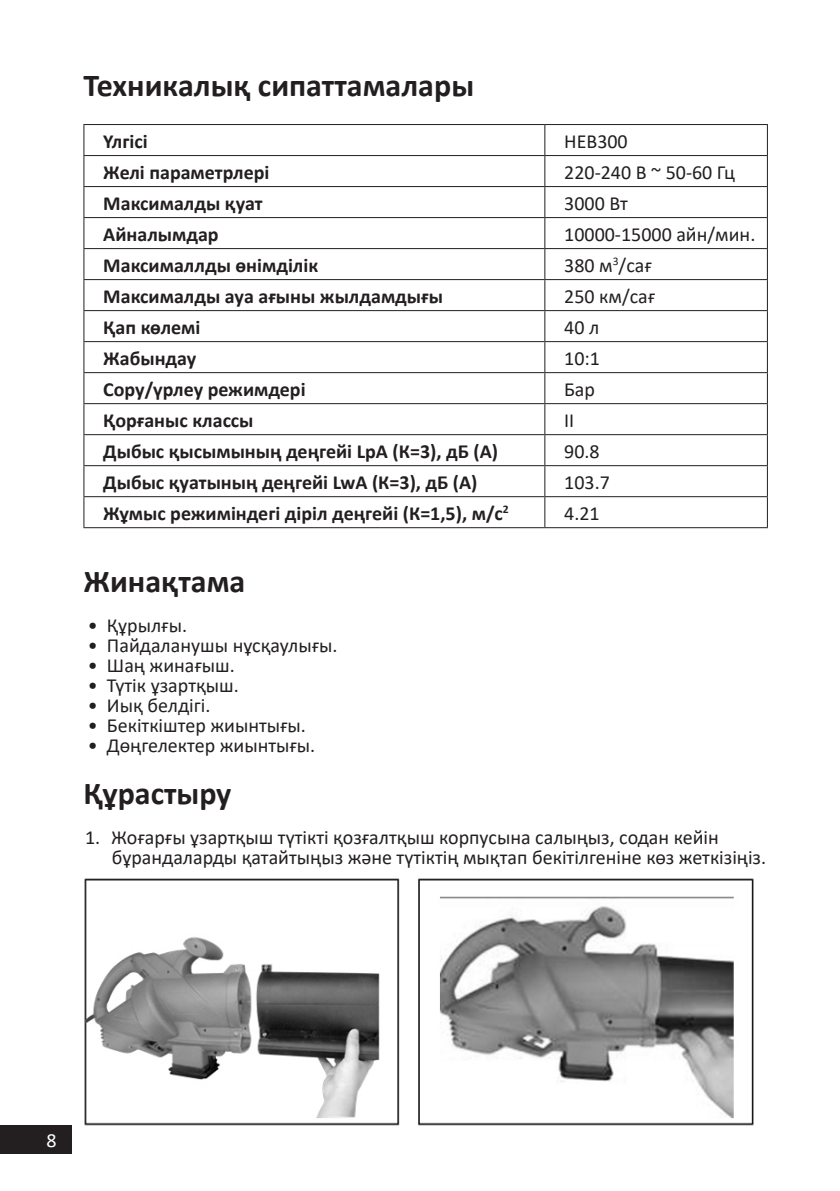
<style>
.page{position:relative;width:840px;height:1191px;background:#fff}
.page>*{position:absolute;margin:0;border:0;box-sizing:border-box;transform-origin:0 0}
.Заголовок_16{font:700 32px "Calibri";color:#231f20}
.t1{font:20px/20px "Calibri";color:#231f20}
.t2{font:700 20px "Calibri";color:#231f20}
.t3{font:20px "Calibri";color:#fff}
</style>
<div class="page">
<div style="left:0;top:1125px;width:72px;height:29px;background:#231f20"></div>
<hr style="left:83px;top:124px;width:461px;height:1px;background:#231f20">
<hr style="left:83px;top:125px;width:1px;height:30px;background:#231f20">
<hr style="left:544px;top:124px;width:223px;height:1px;background:#231f20">
<hr style="left:544px;top:125px;width:1px;height:30px;background:#231f20">
<hr style="left:766px;top:125px;width:1px;height:30px;background:#231f20">
<hr style="left:83px;top:155px;width:461px;height:1px;background:#231f20">
<hr style="left:83px;top:156px;width:1px;height:30px;background:#231f20">
<hr style="left:544px;top:155px;width:223px;height:1px;background:#231f20">
<hr style="left:544px;top:156px;width:1px;height:30px;background:#231f20">
<hr style="left:766px;top:156px;width:1px;height:30px;background:#231f20">
<hr style="left:83px;top:186px;width:461px;height:1px;background:#231f20">
<hr style="left:83px;top:187px;width:1px;height:30px;background:#231f20">
<hr style="left:544px;top:186px;width:223px;height:1px;background:#231f20">
<hr style="left:544px;top:187px;width:1px;height:30px;background:#231f20">
<hr style="left:766px;top:187px;width:1px;height:30px;background:#231f20">
<hr style="left:83px;top:217px;width:461px;height:1px;background:#231f20">
<hr style="left:83px;top:218px;width:1px;height:30px;background:#231f20">
<hr style="left:544px;top:217px;width:223px;height:1px;background:#231f20">
<hr style="left:544px;top:218px;width:1px;height:30px;background:#231f20">
<hr style="left:766px;top:218px;width:1px;height:30px;background:#231f20">
<hr style="left:83px;top:248px;width:461px;height:1px;background:#231f20">
<hr style="left:83px;top:249px;width:1px;height:30px;background:#231f20">
<hr style="left:544px;top:248px;width:223px;height:1px;background:#231f20">
<hr style="left:544px;top:249px;width:1px;height:30px;background:#231f20">
<hr style="left:766px;top:249px;width:1px;height:30px;background:#231f20">
<hr style="left:83px;top:279px;width:461px;height:1px;background:#231f20">
<hr style="left:83px;top:280px;width:1px;height:30px;background:#231f20">
<hr style="left:544px;top:279px;width:223px;height:1px;background:#231f20">
<hr style="left:544px;top:280px;width:1px;height:30px;background:#231f20">
<hr style="left:766px;top:280px;width:1px;height:30px;background:#231f20">
<hr style="left:83px;top:310px;width:461px;height:1px;background:#231f20">
<hr style="left:83px;top:311px;width:1px;height:30px;background:#231f20">
<hr style="left:544px;top:310px;width:223px;height:1px;background:#231f20">
<hr style="left:544px;top:311px;width:1px;height:30px;background:#231f20">
<hr style="left:766px;top:311px;width:1px;height:30px;background:#231f20">
<hr style="left:83px;top:341px;width:461px;height:1px;background:#231f20">
<hr style="left:83px;top:342px;width:1px;height:30px;background:#231f20">
<hr style="left:544px;top:341px;width:223px;height:1px;background:#231f20">
<hr style="left:544px;top:342px;width:1px;height:30px;background:#231f20">
<hr style="left:766px;top:342px;width:1px;height:30px;background:#231f20">
<hr style="left:83px;top:372px;width:461px;height:1px;background:#231f20">
<hr style="left:83px;top:373px;width:1px;height:30px;background:#231f20">
<hr style="left:544px;top:372px;width:223px;height:1px;background:#231f20">
<hr style="left:544px;top:373px;width:1px;height:30px;background:#231f20">
<hr style="left:766px;top:373px;width:1px;height:30px;background:#231f20">
<hr style="left:83px;top:403px;width:461px;height:1px;background:#231f20">
<hr style="left:83px;top:404px;width:1px;height:30px;background:#231f20">
<hr style="left:544px;top:403px;width:223px;height:1px;background:#231f20">
<hr style="left:544px;top:404px;width:1px;height:30px;background:#231f20">
<hr style="left:766px;top:404px;width:1px;height:30px;background:#231f20">
<hr style="left:83px;top:434px;width:461px;height:1px;background:#231f20">
<hr style="left:83px;top:435px;width:1px;height:30px;background:#231f20">
<hr style="left:544px;top:434px;width:223px;height:1px;background:#231f20">
<hr style="left:544px;top:435px;width:1px;height:30px;background:#231f20">
<hr style="left:766px;top:435px;width:1px;height:30px;background:#231f20">
<hr style="left:83px;top:465px;width:461px;height:1px;background:#231f20">
<hr style="left:83px;top:466px;width:1px;height:30px;background:#231f20">
<hr style="left:544px;top:465px;width:223px;height:1px;background:#231f20">
<hr style="left:544px;top:466px;width:1px;height:30px;background:#231f20">
<hr style="left:766px;top:466px;width:1px;height:30px;background:#231f20">
<hr style="left:83px;top:496px;width:461px;height:1px;background:#231f20">
<hr style="left:83px;top:497px;width:1px;height:30px;background:#231f20">
<hr style="left:544px;top:496px;width:223px;height:1px;background:#231f20">
<hr style="left:544px;top:497px;width:1px;height:30px;background:#231f20">
<hr style="left:766px;top:497px;width:1px;height:30px;background:#231f20">
<hr style="left:83px;top:527px;width:461px;height:1px;background:#231f20">
<hr style="left:544px;top:527px;width:223px;height:1px;background:#231f20">
<img style="left:84px;top:878px;width:670px;height:248px">
<p class="Заголовок_16" style="left:83px;top:63px;width:392px">Техникалық сипаттамалары</p>
<p class="t2" style="left:103px;top:127px;width:46px">Үлгісі</p>
<p class="t1" style="left:564px;top:130px;width:65px">HEB300</p>
<p class="t2" style="left:103px;top:158px;width:168px">Желі параметрлері</p>
<p class="t1" style="left:564px;top:161px;width:172px">220-240 В ~ 50-60 Гц</p>
<p class="t2" style="left:103px;top:189px;width:161px">Максималды қуат</p>
<p class="t1" style="left:564px;top:192px;width:65px">3000 Вт</p>
<p class="t2" style="left:103px;top:220px;width:117px">Айналымдар</p>
<p class="t1" style="left:564px;top:223px;width:192px">10000-15000 айн/мин.</p>
<p class="t2" style="left:103px;top:251px;width:216px">Максималлды өнімділік</p>
<p class="t1" style="left:564px;top:254px;width:89px">380 м<sup>3</sup>/сағ</p>
<p class="t2" style="left:103px;top:282px;width:341px">Максималды ауа ағыны жылдамдығы</p>
<p class="t1" style="left:564px;top:285px;width:92px">250 км/сағ</p>
<p class="t2" style="left:103px;top:313px;width:98px">Қап көлемі</p>
<p class="t1" style="left:564px;top:316px;width:36px">40 л</p>
<p class="t2" style="left:103px;top:344px;width:95px">Жабындау</p>
<p class="t1" style="left:564px;top:347px;width:37px">10:1</p>
<p class="t2" style="left:103px;top:375px;width:204px">Сору/үрлеу режимдері</p>
<p class="t1" style="left:564px;top:378px;width:32px">Бар</p>
<p class="t2" style="left:103px;top:406px;width:152px">Қорғаныс классы</p>
<p class="t1" style="left:564px;top:409px;width:12px">II</p>
<p class="t2" style="left:103px;top:437px;width:396px">Дыбыс қысымының деңгейі LpA (К=3), дБ (А)</p>
<p class="t1" style="left:564px;top:440px;width:37px">90.8</p>
<p class="t2" style="left:103px;top:468px;width:375px">Дыбыс қуатының деңгейі LwA (К=3), дБ (А)</p>
<p class="t1" style="left:564px;top:471px;width:47px">103.7</p>
<p class="t2" style="left:103px;top:499px;width:407px">Жұмыс режиміндегі діріл деңгейі (К=1,5), м/с<sup>2</sup></p>
<p class="t1" style="left:564px;top:502px;width:37px">4.21</p>
<p class="Заголовок_16" style="left:83px;top:559px;width:163px">Жинақтама</p>
<p class="t1" style="left:88px;top:615px;width:101px">• Құрылғы.</p>
<p class="t1" style="left:88px;top:635px;width:251px">• Пайдаланушы нұсқаулығы.</p>
<p class="t1" style="left:88px;top:655px;width:148px">• Шаң жинағыш.</p>
<p class="t1" style="left:88px;top:675px;width:152px">• Түтік ұзартқыш.</p>
<p class="t1" style="left:88px;top:695px;width:124px">• Иық белдігі.</p>
<p class="t1" style="left:88px;top:715px;width:219px">• Бекіткіштер жиынтығы.</p>
<p class="t1" style="left:88px;top:735px;width:229px">• Дөңгелектер жиынтығы.</p>
<p class="Заголовок_16" style="left:83px;top:771px;width:149px">Құрастыру</p>
<p class="t1" style="left:112px;top:827px;width:655px;text-indent:-27px">1. Жоғарғы ұзартқыш түтікті қозғалтқыш корпусына салыңыз, содан кейін бұрандаларды қатайтыңыз және түтіктің мықтап бекітілгеніне көз жеткізіңіз.</p>
<p class="t3" style="left:47px;top:1127px;width:12px">8</p>
</div>
